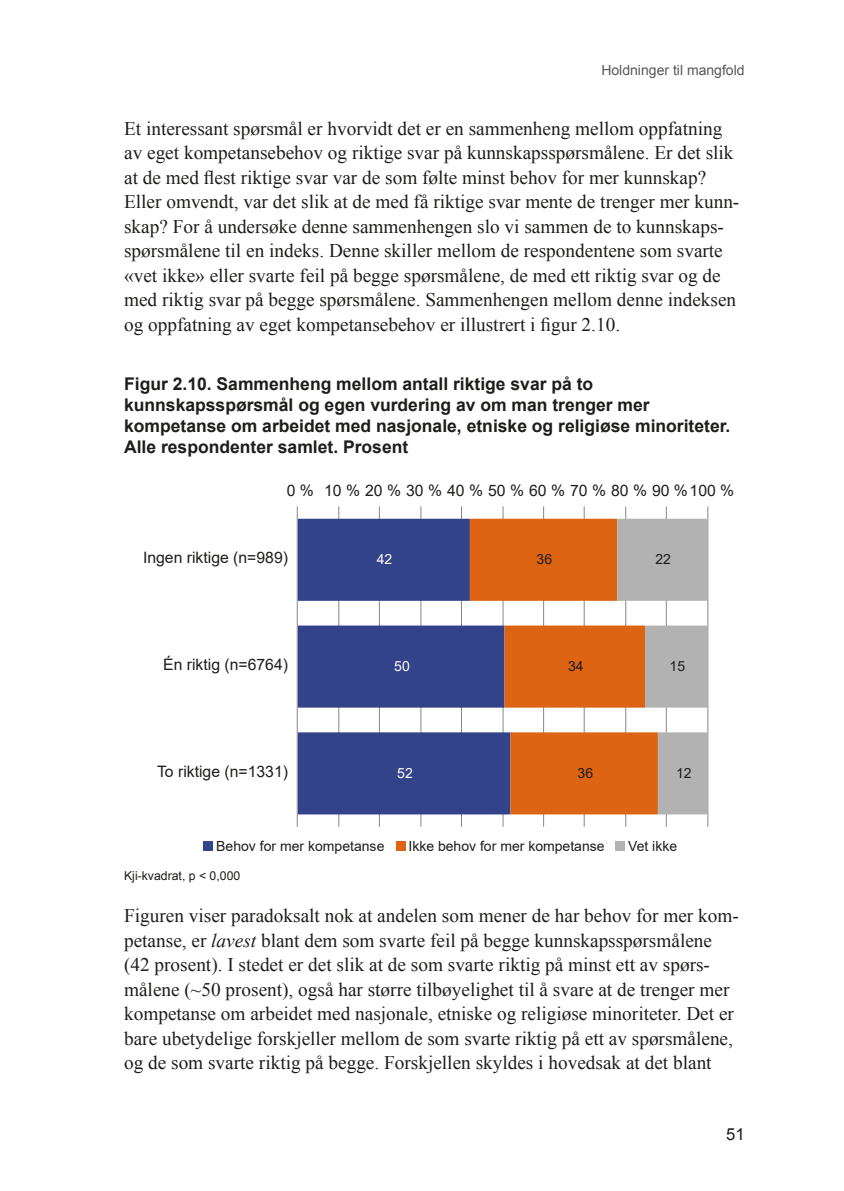
<style>
.page{position:relative;width:844px;height:1191px;background:#fff}
.page>*{position:absolute;margin:0;border:0;box-sizing:border-box;transform-origin:0 0}
.Brtekst{font:19.25px/24.5px "Times New Roman";color:#1d1d1b}
.Tabel_Tittel{font:700 17.5px/21px "Arial";color:#1d1d1b}
.t1{font:16.62px "Arial";color:#1d1d1b}
.t2{font:15.75px "Arial";color:#1d1d1b}
.t3{font:14px "Arial";color:#1d1d1b}
.t4{font:14px "Arial";color:#575756}
.t5{font:14px "Arial";color:#fff}
.Tabell_Fotnote_space{font:12.25px "Arial";color:#1d1d1b}
.s1{font-style:italic}
</style>
<div class="page">
<hr style="left:338px;top:506px;width:1px;height:321px;background:#878787">
<hr style="left:379px;top:506px;width:1px;height:321px;background:#878787">
<hr style="left:420px;top:506px;width:1px;height:321px;background:#878787">
<hr style="left:461px;top:506px;width:1px;height:321px;background:#878787">
<hr style="left:502px;top:506px;width:1px;height:321px;background:#878787">
<hr style="left:543px;top:506px;width:1px;height:321px;background:#878787">
<hr style="left:583px;top:506px;width:1px;height:321px;background:#878787">
<hr style="left:625px;top:506px;width:1px;height:321px;background:#878787">
<hr style="left:665px;top:506px;width:1px;height:321px;background:#878787">
<hr style="left:707px;top:506px;width:1px;height:321px;background:#878787">
<svg style="left:298px;top:519px;width:172px;height:295px;fill:#334389"></svg>
<svg style="left:470px;top:519px;width:147px;height:295px;fill:#dc6413"></svg>
<svg style="left:617px;top:519px;width:90px;height:295px"></svg>
<hr style="left:297px;top:506px;width:1px;height:321px;background:#878787">
<div style="left:203px;top:841px;width:10px;height:10px;background:#334389"></div>
<div style="left:396px;top:841px;width:10px;height:10px;background:#dc6413"></div>
<div style="left:615px;top:841px;width:10px;height:10px;background:#b3b2b2"></div>
<p class="t4" style="left:601px;top:61px;width:145px">Holdninger til mangfold</p>
<p class="Brtekst" style="left:124px;top:116px;width:616px">Et interessant spørsmål er hvorvidt det er en sammenheng mellom oppfatning av eget kompetansebehov og riktige svar på kunnskapsspørsmålene. Er det slik at de med flest riktige svar var de som følte minst behov for mer kunnskap?<br>Eller omvendt, var det slik at de med få riktige svar mente de trenger mer kunn&shy;skap? For å undersøke denne sammenhengen slo vi sammen de to kunnskaps&shy;spørsmålene til en indeks. Denne skiller mellom de respondentene som svarte «vet ikke» eller svarte feil på begge spørsmålene, de med ett riktig svar og de med riktig svar på begge spørsmålene. Sammenhengen mellom denne indeksen og oppfatning av eget kompetansebehov er illustrert i figur 2.10.</p>
<h2 class="Tabel_Tittel" style="left:124px;top:373px;width:607px">Figur 2.10. Sammenheng mellom antall riktige svar på to kunnskapsspørsmål og egen vurdering av om man trenger mer kompetanse om arbeidet med nasjonale, etniske og religiøse minoriteter.<br>Alle respondenter samlet. Prosent</h2>
<p class="t2" style="left:286px;top:479px;width:449px">0 % 10 % 20 % 30 % 40 % 50 % 60 % 70 % 80 % 90 %100 %</p>
<p class="t2" style="left:143px;top:547px;width:146px">Ingen riktige (n=989)</p>
<p class="t5" style="left:376px;top:549px;width:17px">42</p>
<p class="t3" style="left:536px;top:549px;width:17px">36</p>
<p class="t3" style="left:655px;top:549px;width:17px">22</p>
<p class="t2" style="left:163px;top:653px;width:126px">Én riktig (n=6764)</p>
<p class="t5" style="left:394px;top:656px;width:17px">50</p>
<p class="t3" style="left:568px;top:656px;width:17px">34</p>
<p class="t3" style="left:669px;top:656px;width:17px">15</p>
<p class="t2" style="left:157px;top:760px;width:132px">To riktige (n=1331)</p>
<p class="t5" style="left:397px;top:763px;width:17px">52</p>
<p class="t3" style="left:577px;top:763px;width:17px">36</p>
<p class="t3" style="left:675px;top:763px;width:17px">12</p>
<p class="t3" style="left:216px;top:836px;width:170px">Behov for mer kompetanse</p>
<p class="t3" style="left:408px;top:836px;width:198px">Ikke behov for mer kompetanse</p>
<p class="t3" style="left:628px;top:836px;width:51px">Vet ikke</p>
<p class="Tabell_Fotnote_space" style="left:124px;top:868px;width:118px">Kji-kvadrat, p &lt; 0,000</p>
<p class="Brtekst" style="left:124px;top:903px;width:616px">Figuren viser paradoksalt nok at andelen som mener de har behov for mer kom&shy;petanse, er <span class="s1">lavest</span> blant dem som svarte feil på begge kunnskapsspørsmålene (42 prosent). I stedet er det slik at de som svarte riktig på minst ett av spørs&shy;målene (~50 prosent), også har større tilbøyelighet til å svare at de trenger mer kompetanse om arbeidet med nasjonale, etniske og religiøse minoriteter. Det er bare ubetydelige forskjeller mellom de som svarte riktig på ett av spørsmålene, og de som svarte riktig på begge. Forskjellen skyldes i hovedsak at det blant</p>
<p class="t1" style="left:726px;top:1123px;width:20px">51</p>
</div>
